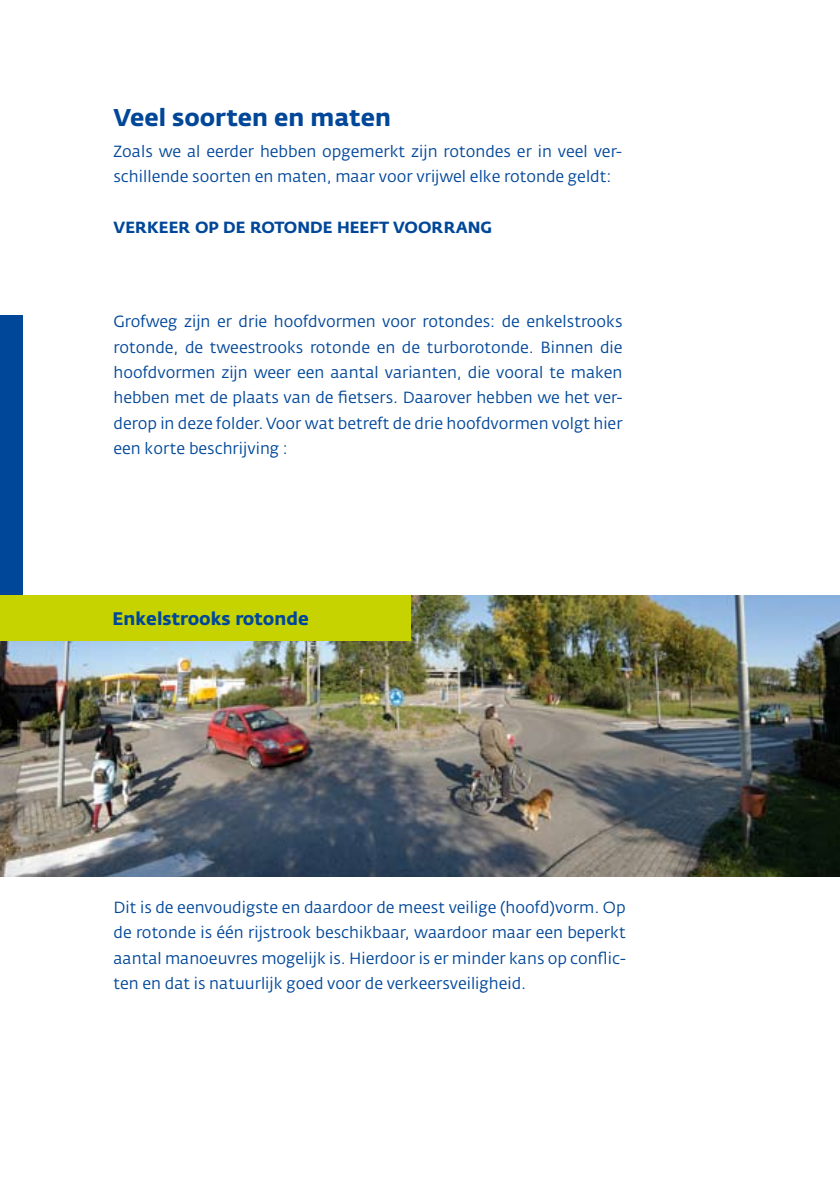
<style>
.page{position:relative;width:840px;height:1191px;background:#fff}
.page>*{position:absolute;margin:0;border:0;box-sizing:border-box;transform-origin:0 0}
.t1{font:700 24px "Fedra Sans Alt Std";color:#004799}
.t2{font:700 18px "Fedra Sans Alt Std";color:#004799}
.t3{font:16px/25.4px "Fedra Sans Alt Std";color:#004799;text-align:justify}
.t4{font:700 16px "Fedra Sans Alt Std";color:#004799}
</style>
<div class="page">
<div style="left:0;top:315px;width:23px;height:280px;background:#004799"></div>
<img style="left:0;top:595px;width:839px;height:281px">
<div style="left:0;top:595px;width:410px;height:45px;background:#c7d300"></div>
<h1 class="t1" style="left:113px;top:103px;width:279px">Veel soorten en maten</h1>
<p class="t3" style="left:113px;top:138px;width:509px">Zoals we al eerder hebben opgemerkt zijn rotondes er in veel ver&shy;schillende soorten en maten, maar voor vrijwel elke rotonde geldt:</p>
<p class="t4" style="left:113px;top:218px;width:380px">VERKEER OP DE ROTONDE HEEFT VOORRANG</p>
<p class="t3" style="left:113px;top:309px;width:510px">Grofweg zijn er drie hoofdvormen voor rotondes: de enkelstrooks rotonde, de tweestrooks rotonde en de turborotonde. Binnen die hoofdvormen zijn weer een aantal varianten, die vooral te maken hebben met de plaats van de fietsers. Daarover hebben we het ver&shy;derop in deze folder. Voor wat betreft de drie hoofdvormen volgt hier een korte beschrijving :</p>
<p class="t2" style="left:112px;top:607px;width:198px">Enkelstrooks rotonde</p>
<p class="t3" style="left:113px;top:894px;width:513px">Dit is de eenvoudigste en daardoor de meest veilige (hoofd)vorm. Op de rotonde is één rijstrook beschikbaar, waardoor maar een beperkt aantal manoeuvres mogelijk is. Hierdoor is er minder kans op conflic&shy;ten en dat is natuurlijk goed voor de verkeersveiligheid.</p>
</div>
